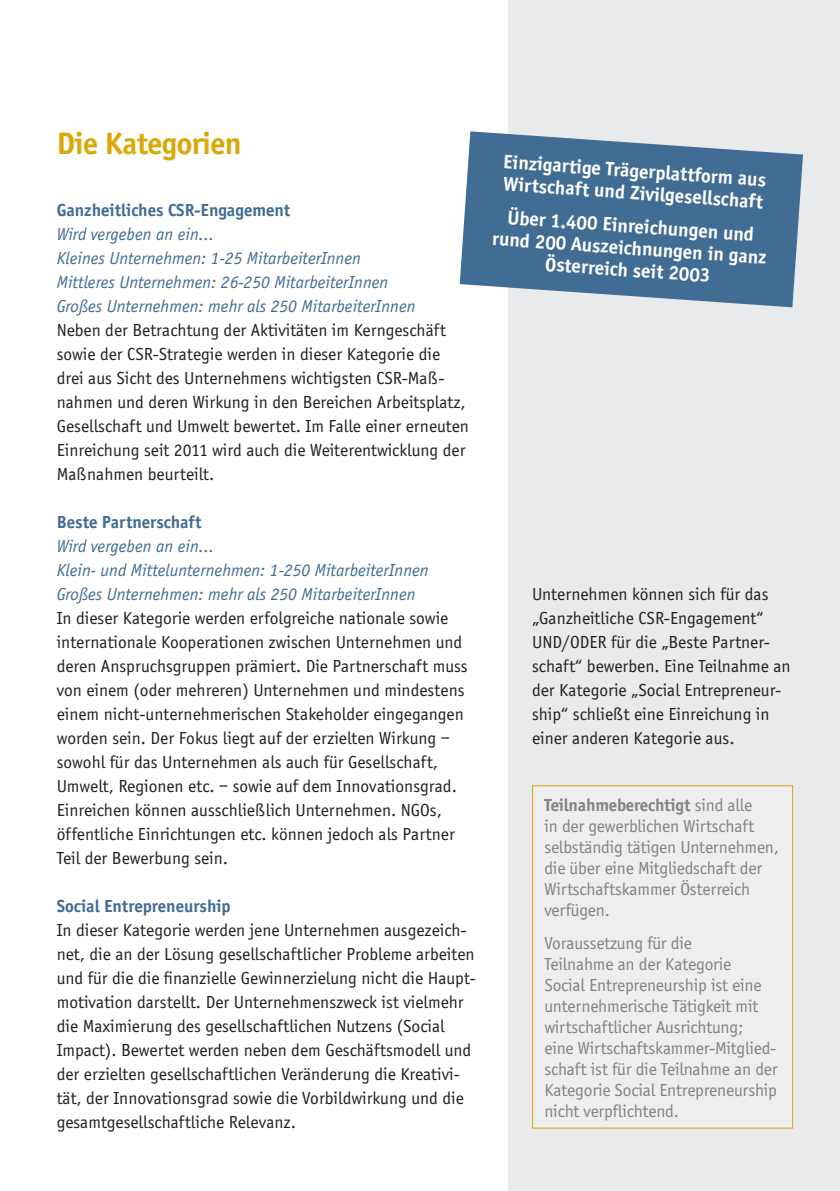
<style>
.page{position:relative;width:840px;height:1191px;background:#fff}
.page>*{position:absolute;margin:0;border:0;box-sizing:border-box;transform-origin:0 0}
.t1{font:700 32px "Officina Sans";letter-spacing:-.02em;color:#dba80c}
.t2{font:700 20px/22px "Officina Sans";color:#fff}
.t3{font:18px/24px "Officina Sans";color:#231f20}
.t4{font:18px/21px "Officina Sans";letter-spacing:-.01em;color:#808285}
.t5{font:italic 18px/24px "Officina Sans";color:#416c93}
.t6{font:700 18px "Officina Sans";color:#416c93}
.s1{font-weight:700}
</style>
<div class="page">
<div style="left:508px;top:0;width:331px;height:1191px;background:#e9eaeb"></div>
<div style="left:532px;top:785px;width:260px;height:343px;background:#edeeee"></div>
<div style="left:531px;top:785px;width:261px;height:343px;border:1px solid #dba80c"></div>
<svg style="left:459px;top:131px;width:343px;height:176px;background:#5b80a1"></svg>
<h1 class="t1" style="left:57px;top:124px;width:186px">Die Kategorien</h1>
<p class="t6" style="left:57px;top:199px;width:235px">Ganzheitliches CSR-Engagement</p>
<p class="t5" style="left:57px;top:222px;width:360px">Wird vergeben an ein...<br>Kleines Unternehmen: 1-25 MitarbeiterInnen Mittleres Unternehmen: 26-250 MitarbeiterInnen Großes Unternehmen: mehr als 250 MitarbeiterInnen</p>
<p class="t3" style="left:57px;top:318px;width:413px">Neben der Betrachtung der Aktivitäten im Kerngeschäft sowie der CSR-Strategie werden in dieser Kategorie die drei aus Sicht des Unternehmens wichtigsten CSR-Maß&shy;nahmen und deren Wirkung in den Bereichen Arbeitsplatz, Gesellschaft und Umwelt bewertet. Im Falle einer erneuten Einreichung seit 2011 wird auch die Weiterentwicklung der Maßnahmen beurteilt.</p>
<p class="t6" style="left:57px;top:511px;width:146px">Beste Partnerschaft</p>
<p class="t5" style="left:57px;top:534px;width:373px">Wird vergeben an ein...<br>Klein- und Mittelunternehmen: 1-250 MitarbeiterInnen<br>Großes Unternehmen: mehr als 250 MitarbeiterInnen</p>
<p class="t3" style="left:57px;top:606px;width:412px">In dieser Kategorie werden erfolgreiche nationale sowie internationale Kooperationen zwischen Unternehmen und deren Anspruchsgruppen prämiert. Die Partnerschaft muss von einem (oder mehreren) Unternehmen und mindestens einem nicht-unternehmerischen Stakeholder eingegangen worden sein. Der Fokus liegt auf der erzielten Wirkung – sowohl für das Unternehmen als auch für Gesellschaft, Umwelt, Regionen etc. – sowie auf dem Innovationsgrad.<br>Einreichen können ausschließlich Unternehmen. NGOs, öffentliche Einrichtungen etc. können jedoch als Partner Teil der Bewerbung sein.</p>
<p class="t6" style="left:57px;top:895px;width:175px">Social Entrepreneurship</p>
<p class="t3" style="left:57px;top:918px;width:420px">In dieser Kategorie werden jene Unternehmen ausgezeich&shy;net, die an der Lösung gesellschaftlicher Probleme arbeiten und für die die finanzielle Gewinnerzielung nicht die Haupt&shy;motivation darstellt. Der Unternehmenszweck ist vielmehr die Maximierung des gesellschaftlichen Nutzens (Social Impact). Bewertet werden neben dem Geschäftsmodell und der erzielten gesellschaftlichen Veränderung die Kreativi&shy;tät, der Innovationsgrad sowie die Vorbildwirkung und die gesamtgesellschaftliche Relevanz.</p>
<p class="t2" style="left:504px;top:150px;width:265px;rotate:4deg">Einzigartige Trägerplattform aus<br>Wirtschaft und Zivilgesellschaft</p>
<p class="t2" style="left:494px;top:205px;width:276px;text-align:center;rotate:4deg">Über 1.400 Einreichungen und rund 200 Auszeichnungen in ganz<br>Österreich seit 2003</p>
<p class="t3" style="left:531px;top:582px;width:260px">Unternehmen können sich für das „Ganzheitliche CSR-Engagement“ UND/ODER für die „Beste Partner&shy;schaft“ bewerben. Eine Teilnahme an der Kategorie „Social Entrepreneur&shy;ship“ schließt eine Einreichung in einer anderen Kategorie aus.</p>
<p class="t4" style="left:544px;top:795px;width:236px"><span class="s1">Teilnahmeberechtigt</span> sind alle<br>in der gewerblichen Wirtschaft selbständig tätigen Unternehmen, die über eine Mitgliedschaft der<br>Wirtschaftskammer Österreich verfügen.</p>
<p class="t4" style="left:544px;top:932px;width:235px">Voraussetzung für die<br>Teilnahme an der Kategorie<br>Social Entrepreneurship ist eine unternehmerische Tätigkeit mit wirtschaftlicher Ausrichtung;<br>eine Wirtschaftskammer-Mitglied&shy;schaft ist für die Teilnahme an der<br>Kategorie Social Entrepreneurship nicht verpflichtend.</p>
</div>
